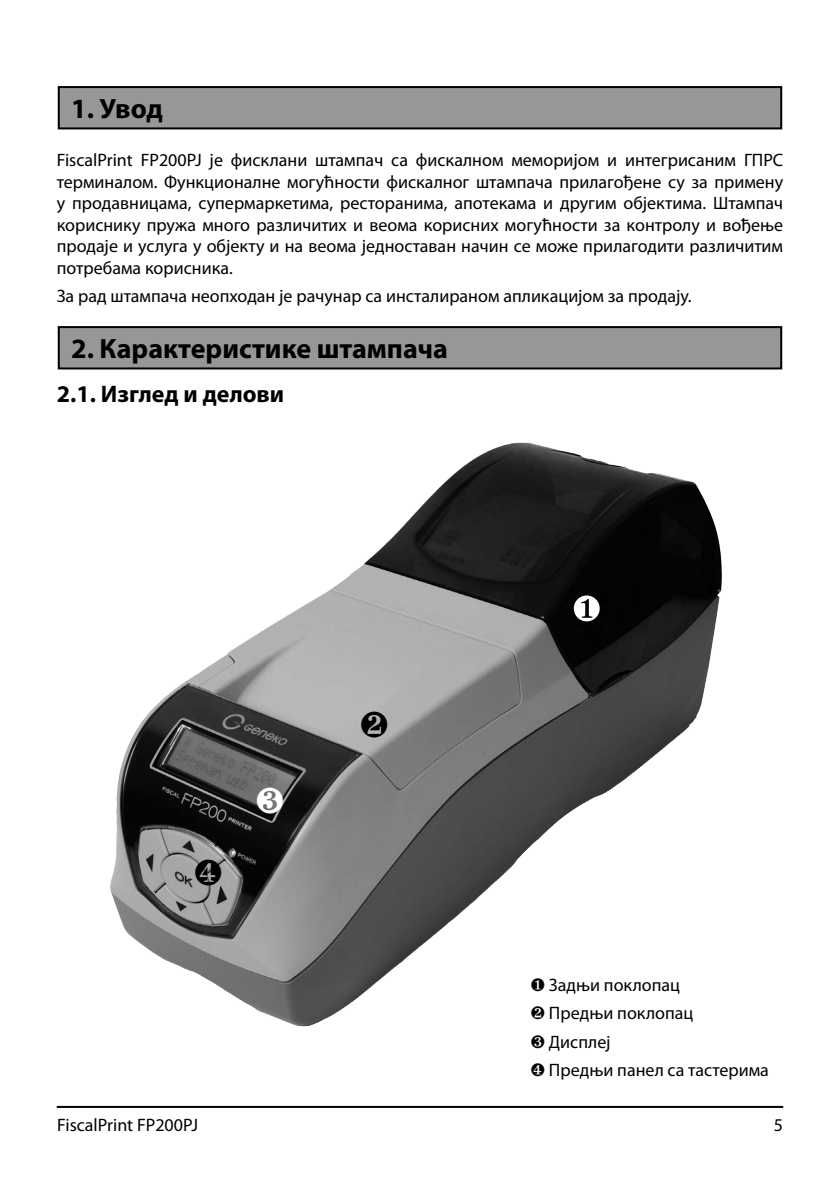
<style>
.page{position:relative;width:840px;height:1191px;background:#fff}
.page>*{position:absolute;margin:0;border:0;box-sizing:border-box;transform-origin:0 0}
.t1{font:700 28px "Myriad Pro";color:#000}
.t2{font:700 24px "Myriad Pro";color:#000}
.t3{font:18px/21.6px "Myriad Pro";color:#000;text-align:justify}
</style>
<div class="page">
<hr style="left:57px;top:1106px;width:725px;height:2px;background:#000">
<img style="left:110px;top:442px;width:612px;height:585px">
<div style="left:59px;top:87px;width:721px;height:41px;background:#979797"></div>
<div style="left:58px;top:86px;width:723px;height:43px;border:2px solid #000"></div>
<div style="left:59px;top:327px;width:721px;height:41px;background:#979797"></div>
<div style="left:58px;top:326px;width:723px;height:43px;border:2px solid #000"></div>
<svg style="left:573px;top:595px;width:26px;height:26px"></svg>
<svg style="left:257px;top:787px;width:26px;height:26px"></svg>
<svg style="left:361px;top:712px;width:26px;height:25px"></svg>
<svg style="left:195px;top:859px;width:26px;height:26px"></svg>
<h1 class="t1" style="left:71px;top:91px;width:93px">1. Увод</h1>
<p class="t3" style="left:57px;top:149px;width:727px">FiscalPrint FP200PJ је фисклани штампач са фискалном меморијом и интегрисаним ГПРС терминалом. Функционалне могућности фискалног штампача прилагођене су за примену у продавницама, супермаркетима, ресторанима, апотекама и другим објектима. Штампач кориснику пружа много различитих и веома корисних могућности за контролу и вођење продаје и услуга у објекту и на веома једноставан начин се може прилагодити различитим потребама корисника.</p>
<p class="t3" style="left:57px;top:284px;width:636px">За рад штампача неопходан је рачунар са инсталираном апликацијом за продају.</p>
<h1 class="t1" style="left:71px;top:330px;width:378px">2. Карактеристике штампача</h1>
<h2 class="t2" style="left:57px;top:378px;width:229px">2.1. Изглед и делови</h2>
<p class="t3" style="left:530px;top:970px;width:239px;line-height:28.4px;text-align:left">❶ Задњи поклопац<br>❷ Предњи поклопац<br>❸ Дисплеј<br>❹ Предњи панел са тастерима</p>
<p class="t3" style="left:57px;top:1114px;width:142px">FiscalPrint FP200PJ</p>
<p class="t3" style="left:773px;top:1114px;width:11px">5</p>
</div>
